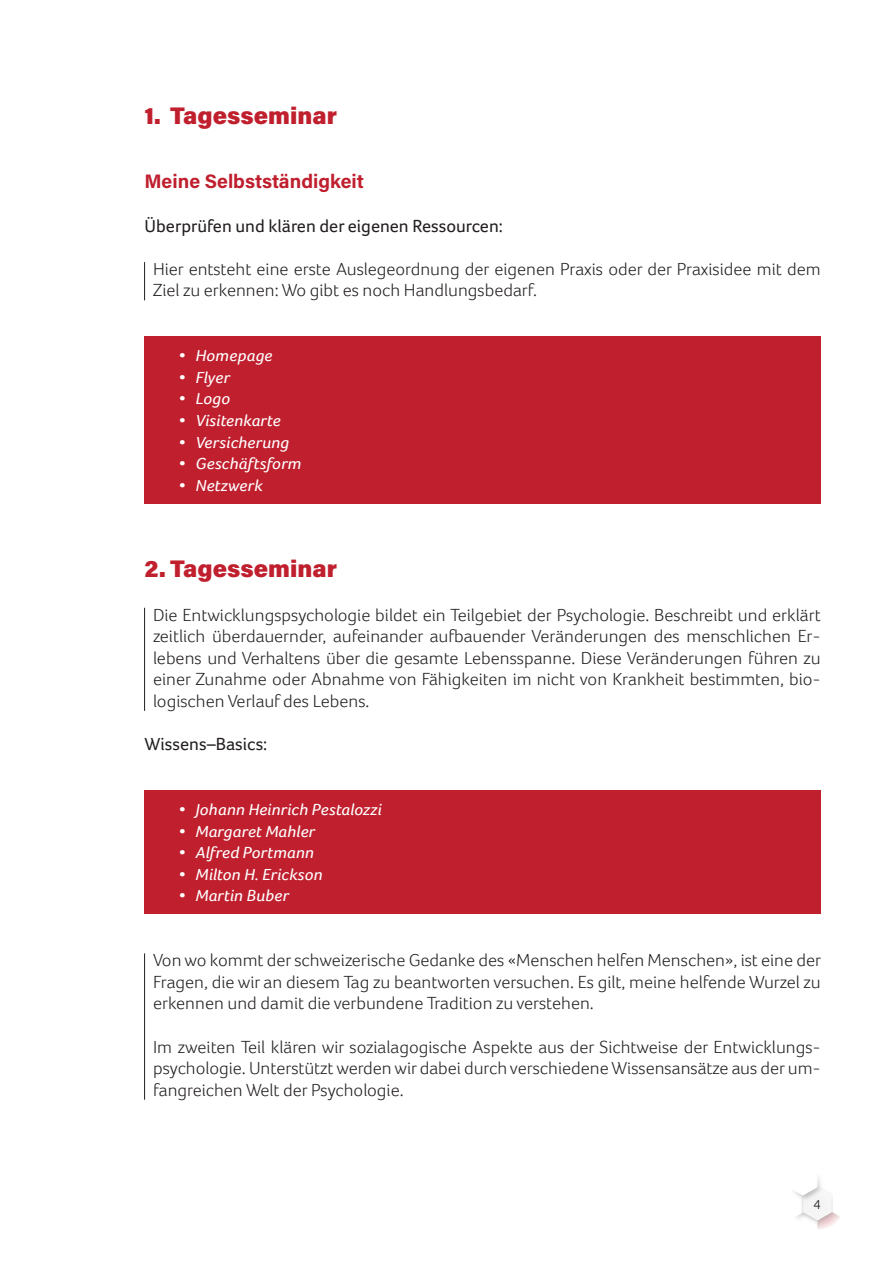
<style>
.page{position:relative;width:893px;height:1263px;background:#fff}
.page>*{position:absolute;margin:0;border:0;box-sizing:border-box;transform-origin:0 0}
.t1{font:24px "Acumin Variable Concept";letter-spacing:.09em;color:#c01f2e}
.t2{font:19.5px "Acumin Variable Concept";letter-spacing:.055em;color:#c01f2e}
.t3{font:300 18px/21.6px "Foco";color:#231f20;text-align:justify}
.t4{font:18px "Foco";color:#231f20}
.t5{font:italic 16.5px "Foco";color:#fff;scale:1.09 1}
.t6{font:13.5px "Acumin Variable Concept";color:#231f20}
</style>
<div class="page">
<svg style="left:794px;top:1177px;width:46px;height:53px"></svg>
<hr style="left:144px;top:262px;width:1px;height:38px;background:#231f20">
<div style="left:145px;top:337px;width:676px;height:41px;background:#c01f2e"></div>
<div style="left:145px;top:367px;width:676px;height:67px;background:#c01f2e"></div>
<div style="left:145px;top:432px;width:676px;height:67px;background:#c01f2e"></div>
<div style="left:145px;top:462px;width:676px;height:41px;background:#c01f2e"></div>
<hr style="left:144px;top:608px;width:1px;height:103px;background:#231f20">
<div style="left:145px;top:790px;width:676px;height:41px;background:#c01f2e"></div>
<div style="left:145px;top:821px;width:676px;height:66px;background:#c01f2e"></div>
<div style="left:145px;top:872px;width:676px;height:41px;background:#c01f2e"></div>
<hr style="left:144px;top:953px;width:1px;height:147px;background:#231f20">
<h1 class="t1" style="left:145px;top:99px;width:192px">1. Tagesseminar</h1>
<p class="t2" style="left:145px;top:168px;width:220px">Meine Selbstständigkeit</p>
<p class="t4" style="left:145px;top:215px;width:360px">Überprüfen und klären der eigenen Ressourcen:</p>
<p class="t3" style="left:153px;top:258px;width:669px">Hier entsteht eine erste Auslegeordnung der eigenen Praxis oder der Praxisidee mit dem<br>Ziel zu erkennen: Wo gibt es noch Handlungsbedarf.</p>
<p class="t5" style="left:179px;top:346px;width:88px">• Homepage</p>
<p class="t5" style="left:179px;top:368px;width:49px">• Flyer</p>
<p class="t5" style="left:179px;top:389px;width:49px">• Logo</p>
<p class="t5" style="left:179px;top:411px;width:95px">• Visitenkarte</p>
<p class="t5" style="left:179px;top:433px;width:103px">• Versicherung</p>
<p class="t5" style="left:179px;top:454px;width:114px">• Geschäftsform</p>
<p class="t5" style="left:179px;top:476px;width:79px">• Netzwerk</p>
<h1 class="t1" style="left:145px;top:552px;width:192px">2. Tagesseminar</h1>
<p class="t3" style="left:153px;top:603px;width:669px">Die Entwicklungspsychologie bildet ein Teilgebiet der Psychologie. Beschreibt und erklärt zeitlich überdauernder, aufeinander aufbauender Veränderungen des menschlichen Er&shy;lebens und Verhaltens über die gesamte Lebensspanne. Diese Veränderungen führen zu einer Zunahme oder Abnahme von Fähigkeiten im nicht von Krankheit bestimmten, bio&shy;logischen Verlauf des Lebens.</p>
<p class="t4" style="left:145px;top:734px;width:124px">Wissens–Basics:</p>
<p class="t5" style="left:179px;top:800px;width:188px">• Johann Heinrich Pestalozzi</p>
<p class="t5" style="left:179px;top:821px;width:127px">• Margaret Mahler</p>
<p class="t5" style="left:179px;top:843px;width:126px">• Alfred Portmann</p>
<p class="t5" style="left:179px;top:865px;width:134px">• Milton H. Erickson</p>
<p class="t5" style="left:179px;top:886px;width:103px">• Martin Buber</p>
<p class="t3" style="left:153px;top:949px;width:670px">Von wo kommt der schweizerische Gedanke des «Menschen helfen Menschen», ist eine der Fragen, die wir an diesem Tag zu beantworten versuchen. Es gilt, meine helfende Wurzel zu erkennen und damit die verbundene Tradition zu verstehen.</p>
<p class="t3" style="left:153px;top:1035px;width:669px">Im zweiten Teil klären wir sozialagogische Aspekte aus der Sichtweise der Entwicklungs&shy;psychologie. Unterstützt werden wir dabei durch verschiedene Wissensansätze aus der um&shy;fangreichen Welt der Psychologie.</p>
<p class="t6" style="left:813px;top:1195px;width:9px">4</p>
</div>
